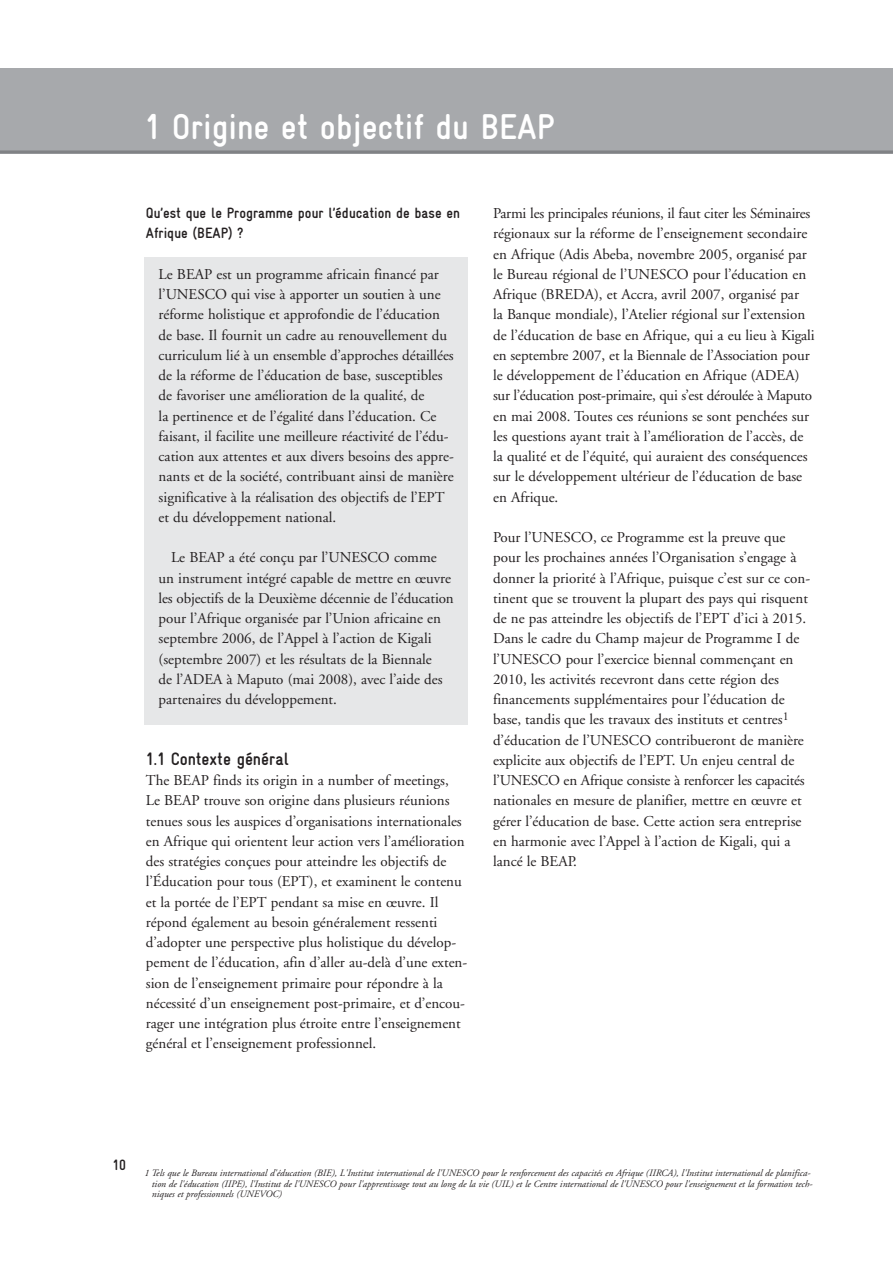
<style>
.page{position:relative;width:893px;height:1263px;background:#fff}
.page>*{position:absolute;margin:0;border:0;box-sizing:border-box;transform-origin:0 0}
.t1{font:700 36px "Gravur Underline";color:#fff}
.t2{font:700 18px "Gravur Underline";color:#231f20}
.t3{font:15px/20.2px "Adobe Garamond";color:#231f20}
.t4{font:700 15px/20.2px "Gravur Underline";color:#231f20}
.t5{font:italic 9.75px/10.5px "Adobe Garamond";color:#231f20}
</style>
<div class="page">
<div style="left:144px;top:257px;width:324px;height:467px;background:#e6e7e8"></div>
<div style="left:0;top:68px;width:893px;height:85px;background:#a7a9ac"></div>
<hr style="left:0;top:150px;width:893px;height:3px;background:#808285">
<h1 class="t1" style="left:144px;top:113px;width:412px">1 Origine et objectif du BEAP</h1>
<p class="t4" style="left:146px;top:205px;width:316px">Qu’est que le Programme pour l’éducation de base en<br>Afrique (BEAP) ?</p>
<p class="t3" style="left:159px;top:265px;width:297px">Le BEAP est un programme africain financé par l’UNESCO qui vise à apporter un soutien à une réforme holistique et approfondie de l’éducation de base. Il fournit un cadre au renouvellement du curriculum lié à un ensemble d’approches détaillées de la réforme de l’éducation de base, susceptibles de favoriser une amélioration de la qualité, de<br>la pertinence et de l’égalité dans l’éducation. Ce faisant, il facilite une meilleure réactivité de l’édu&shy;cation aux attentes et aux divers besoins des appre&shy;nants et de la société, contribuant ainsi de manière significative à la réalisation des objectifs de l’EPT et du développement national.</p>
<p class="t3" style="left:159px;top:549px;width:297px;text-indent:12px">Le BEAP a été conçu par l’UNESCO comme un instrument intégré capable de mettre en œuvre les objectifs de la Deuxième décennie de l’éducation pour l’Afrique organisée par l’Union africaine en septembre 2006, de l’Appel à l’action de Kigali (septembre 2007) et les résultats de la Biennale<br>de l’ADEA à Maputo (mai 2008), avec l’aide des partenaires du développement.</p>
<p class="t2" style="left:146px;top:752px;width:145px">1.1 Contexte général</p>
<p class="t3" style="left:146px;top:772px;width:323px">The BEAP finds its origin in a number of meetings,<br>Le BEAP trouve son origine dans plusieurs réunions tenues sous les auspices d’organisations internationales en Afrique qui orientent leur action vers l’amélioration des stratégies conçues pour atteindre les objectifs de l’Éducation pour tous (EPT), et examinent le contenu et la portée de l’EPT pendant sa mise en œuvre. Il répond également au besoin généralement ressenti d’adopter une perspective plus holistique du dévelop&shy;pement de l’éducation, afin d’aller au-delà d’une exten&shy;sion de l’enseignement primaire pour répondre à la nécessité d’un enseignement post-primaire, et d’encou&shy;rager une intégration plus étroite entre l’enseignement général et l’enseignement professionnel.</p>
<p class="t3" style="left:493px;top:205px;width:323px">Parmi les principales réunions, il faut citer les Séminaires régionaux sur la réforme de l’enseignement secondaire en Afrique (Adis Abeba, novembre 2005, organisé par le Bureau régional de l’UNESCO pour l’éducation en Afrique (BREDA), et Accra, avril 2007, organisé par<br>la Banque mondiale), l’Atelier régional sur l’extension de l’éducation de base en Afrique, qui a eu lieu à Kigali en septembre 2007, et la Biennale de l’Association pour le développement de l’éducation en Afrique (ADEA) sur l’éducation post-primaire, qui s’est déroulée à Maputo en mai 2008. Toutes ces réunions se sont penchées sur les questions ayant trait à l’amélioration de l’accès, de la qualité et de l’équité, qui auraient des conséquences sur le développement ultérieur de l’éducation de base en Afrique.</p>
<p class="t3" style="left:493px;top:529px;width:319px">Pour l’UNESCO, ce Programme est la preuve que pour les prochaines années l’Organisation s’engage à donner la priorité à l’Afrique, puisque c’est sur ce con&shy;tinent que se trouvent la plupart des pays qui risquent de ne pas atteindre les objectifs de l’EPT d’ici à 2015.<br>Dans le cadre du Champ majeur de Programme I de l’UNESCO pour l’exercice biennal commençant en 2010, les activités recevront dans cette région des financements supplémentaires pour l’éducation de base, tandis que les travaux des instituts et centres<sup>1 </sup>d’éducation de l’UNESCO contribueront de manière explicite aux objectifs de l’EPT. Un enjeu central de l’UNESCO en Afrique consiste à renforcer les capacités nationales en mesure de planifier, mettre en œuvre et gérer l’éducation de base. Cette action sera entreprise en harmonie avec l’Appel à l’action de Kigali, qui a lancé le BEAP.</p>
<p class="t4" style="left:113px;top:1156px;width:15px">10</p>
<p class="t5" style="left:152px;top:1169px;width:662px;text-indent:-7px">1 Tels que le Bureau international d'éducation (BIE), L'Institut international de l'UNESCO pour le renforcement des capacités en Afrique (IIRCA), l'Institut international de planifica&shy;tion de l'éducation (IIPE), l'Institut de l'UNESCO pour l'apprentissage tout au long de la vie (UIL) et le Centre international de l'UNESCO pour l'enseignement et la formation tech&shy;niques et professionnels (UNEVOC)</p>
</div>
